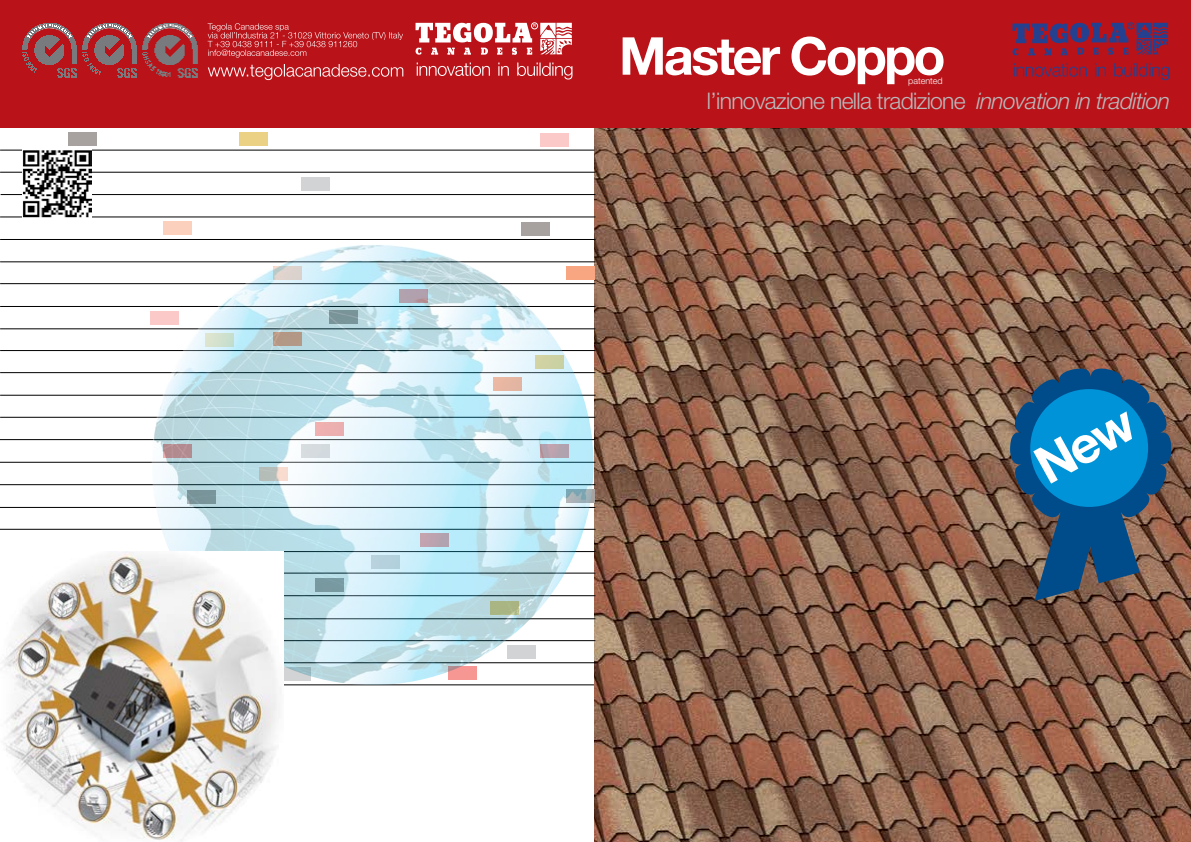
<style>
.page{position:relative;width:1191px;height:842px;background:#fff}
.page>*{position:absolute;margin:0;border:0;box-sizing:border-box;transform-origin:0 0}
.t1{font:700 52.3px "Helvetica Neue";letter-spacing:-.05em;color:#fff}
.t2{font:300 22.9px "Helvetica Neue";letter-spacing:-.03em;color:#b8babc}
.t3{font:300 9px "Helvetica Neue";color:#fff}
.t4{font:500 4.2px "Helvetica Neue";color:#25408f}
.t5{font:500 4.2px "Helvetica Neue";color:#fff}
.s1{font-style:italic}
</style>
<div class="page">
<hr style="left:0;top:685px;width:595px;height:1px;background:#000">
<img style="left:594px;top:128px;width:597px;height:714px">
<div style="left:590px;top:0;width:601px;height:128px;background:#b91319"></div>
<div style="left:0;top:0;width:608px;height:128px;background:#b91319"></div>
<div style="left:68px;top:132px;width:28px;height:14px;background:#a7a19f"></div>
<div style="left:566px;top:489px;width:28px;height:14px;background:#a7a19f"></div>
<div style="left:566px;top:266px;width:28px;height:14px;background:#f8a581"></div>
<div style="left:239px;top:132px;width:29px;height:14px;background:#ebd183"></div>
<div style="left:302px;top:177px;width:28px;height:13px;background:#d2d3d4"></div>
<div style="left:521px;top:222px;width:28px;height:14px;background:#a7a19f"></div>
<div style="left:163px;top:221px;width:28px;height:14px;background:#fbd1be"></div>
<div style="left:150px;top:311px;width:28px;height:14px;background:#fac9c8"></div>
<div style="left:540px;top:133px;width:28px;height:14px;background:#fac9c8"></div>
<hr style="left:0;top:172px;width:595px;height:1px;background:#000">
<hr style="left:1px;top:194px;width:594px;height:1px;background:#000">
<hr style="left:0;top:217px;width:595px;height:1px;background:#000">
<hr style="left:0;top:350px;width:595px;height:1px;background:#000">
<hr style="left:0;top:372px;width:595px;height:1px;background:#000">
<hr style="left:0;top:395px;width:595px;height:1px;background:#000">
<hr style="left:0;top:417px;width:595px;height:1px;background:#000">
<hr style="left:0;top:439px;width:595px;height:1px;background:#000">
<hr style="left:0;top:462px;width:595px;height:1px;background:#000">
<hr style="left:0;top:239px;width:595px;height:1px;background:#000">
<hr style="left:0;top:262px;width:595px;height:1px;background:#000">
<hr style="left:0;top:283px;width:595px;height:1px;background:#000">
<hr style="left:0;top:306px;width:595px;height:1px;background:#000">
<hr style="left:0;top:329px;width:595px;height:1px;background:#000">
<hr style="left:0;top:484px;width:595px;height:1px;background:#000">
<hr style="left:0;top:507px;width:595px;height:1px;background:#000">
<hr style="left:0;top:619px;width:595px;height:1px;background:#000">
<hr style="left:0;top:640px;width:595px;height:1px;background:#000">
<hr style="left:0;top:529px;width:595px;height:1px;background:#000">
<hr style="left:0;top:551px;width:595px;height:1px;background:#000">
<hr style="left:0;top:573px;width:595px;height:1px;background:#000">
<hr style="left:1px;top:595px;width:594px;height:1px;background:#000">
<hr style="left:0;top:663px;width:595px;height:1px;background:#000">
<svg style="left:1136px;top:23px;width:32px;height:31px"></svg>
<svg style="left:1012px;top:23px;width:116px;height:32px"></svg>
<svg style="left:1013px;top:63px;width:156px;height:17px"></svg>
<div style="left:1127px;top:23px;width:7px;height:6px;border:1px solid #25408f;border-radius:50%"></div>
<svg style="left:208px;top:64px;width:195px;height:16px"></svg>
<svg style="left:208px;top:23px;width:195px;height:35px"></svg>
<svg style="left:540px;top:23px;width:32px;height:31px"></svg>
<svg style="left:415px;top:23px;width:117px;height:32px"></svg>
<svg style="left:417px;top:63px;width:155px;height:17px"></svg>
<div style="left:531px;top:23px;width:7px;height:6px;border:1px solid #fff;border-radius:50%"></div>
<img style="left:152px;top:245px;width:441px;height:440px">
<img style="left:22px;top:23px;width:52px;height:55px">
<img style="left:74px;top:23px;width:61px;height:55px">
<img style="left:135px;top:23px;width:63px;height:55px">
<hr style="left:0;top:150px;width:594px;height:1px;background:#000">
<img style="left:0;top:551px;width:283px;height:291px">
<img style="left:23px;top:150px;width:68px;height:67px">
<svg style="left:1010px;top:366px;width:161px;height:235px;background:#2e678a"></svg>
<p class="t5" style="left:533px;top:23px;width:4px">R</p>
<h1 class="t1" style="left:619px;top:24px;width:328px">Master Coppo</h1>
<p class="t3" style="left:908px;top:76px;width:36px">patented</p>
<p class="t4" style="left:1129px;top:23px;width:4px">R</p>
<p class="t2" style="left:707px;top:87px;width:464px">l’innovazione nella tradizione <span class="s1">innovation in tradition</span></p>
</div>
